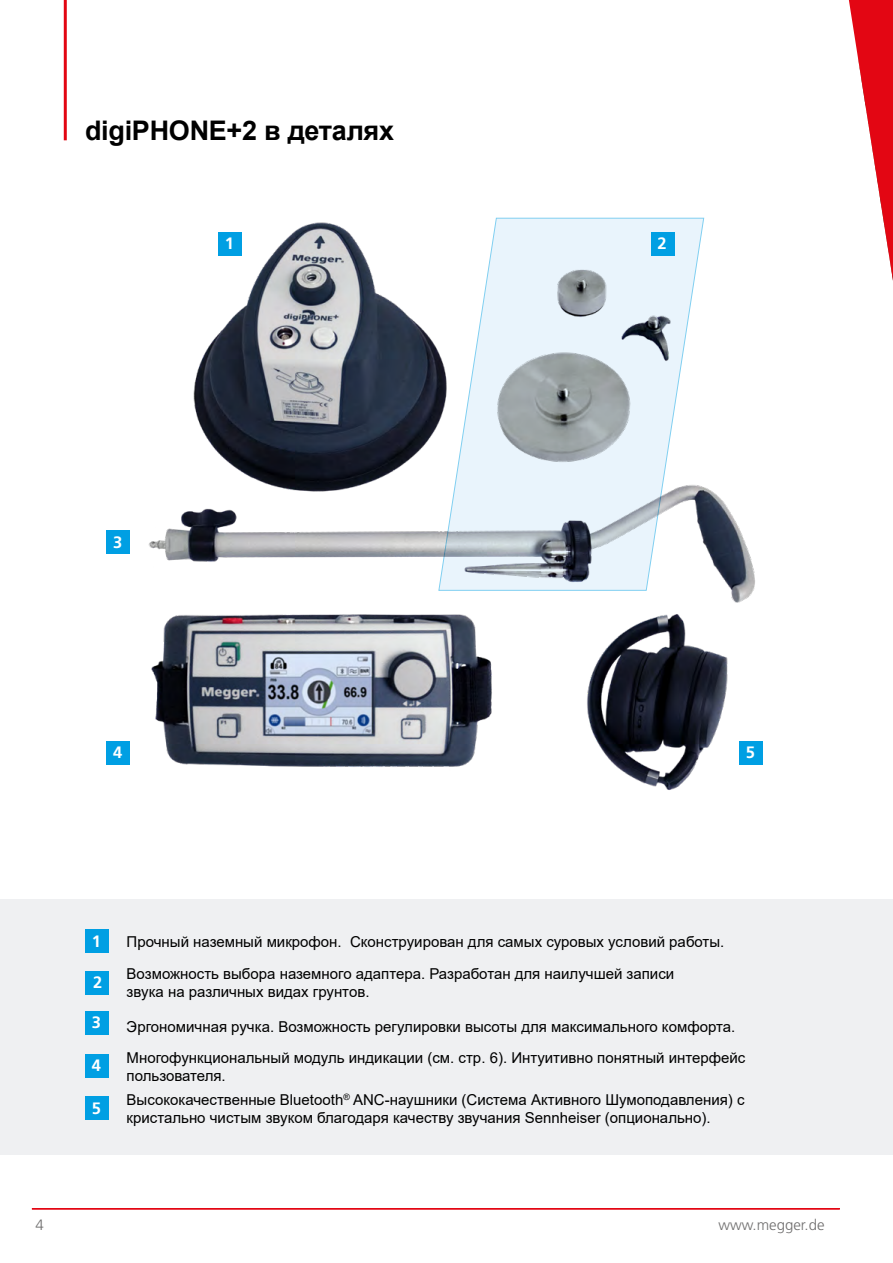
<style>
.page{position:relative;width:893px;height:1263px;background:#fff}
.page>*{position:absolute;margin:0;border:0;box-sizing:border-box;transform-origin:0 0}
.t1{font:700 27px "Arial";letter-spacing:-.01em;color:#000}
.t2{font:700 16.5px "Frutiger LT Pro";color:#fff}
.t3{font:15px/18px "Arial";color:#000}
.t4{font:300 15px "Frutiger LT Pro";color:#706f6f}
</style>
<div class="page">
<div style="left:0;top:899px;width:893px;height:255px;background:#eff0f2"></div>
<hr style="left:64px;top:0;width:3px;height:140px;background:#e30613">
<img style="left:148px;top:218px;width:607px;height:572px">
<svg style="left:438px;top:217px;width:266px;height:374px"></svg>
<svg style="left:849px;top:0;width:44px;height:281px"></svg>
<hr style="left:32px;top:1208px;width:808px;height:1px;background:#e30613">
<div style="left:85px;top:929px;width:24px;height:24px;background:#009fe3"></div>
<div style="left:85px;top:971px;width:24px;height:23px;background:#009fe3"></div>
<div style="left:85px;top:1011px;width:24px;height:24px;background:#009fe3"></div>
<div style="left:218px;top:232px;width:24px;height:24px;background:#009fe3"></div>
<div style="left:650px;top:232px;width:24px;height:24px;background:#009fe3"></div>
<div style="left:106px;top:530px;width:24px;height:24px;background:#009fe3"></div>
<div style="left:106px;top:741px;width:24px;height:24px;background:#009fe3"></div>
<div style="left:85px;top:1053px;width:24px;height:24px;background:#009fe3"></div>
<div style="left:85px;top:1096px;width:24px;height:24px;background:#009fe3"></div>
<div style="left:739px;top:741px;width:24px;height:24px;background:#009fe3"></div>
<h1 class="t1" style="left:85px;top:112px;width:310px">digiPHONE+2 в деталях</h1>
<p class="t2" style="left:225px;top:234px;width:11px">1</p>
<p class="t2" style="left:657px;top:234px;width:11px">2</p>
<p class="t2" style="left:113px;top:532px;width:11px">3</p>
<p class="t2" style="left:113px;top:743px;width:11px">4</p>
<p class="t2" style="left:746px;top:743px;width:11px">5</p>
<p class="t2" style="left:92px;top:931px;width:11px">1</p>
<p class="t2" style="left:93px;top:972px;width:11px">2</p>
<p class="t3" style="left:127px;top:925px;width:599px;line-height:32.4px">Прочный наземный микрофон. Сконструирован для самых суровых условий работы.<br>Возможность выбора наземного адаптера. Разработан для наилучшей записи</p>
<p class="t3" style="left:127px;top:983px;width:244px">звука на различных видах грунтов.</p>
<p class="t2" style="left:92px;top:1013px;width:11px">3</p>
<p class="t3" style="left:127px;top:1017px;width:610px">Эргономичная ручка. Возможность регулировки высоты для максимального комфорта.</p>
<p class="t2" style="left:92px;top:1055px;width:11px">4</p>
<p class="t2" style="left:92px;top:1098px;width:11px">5</p>
<p class="t3" style="left:127px;top:1049px;width:620px">Многофункциональный модуль индикации (см. стр. 6). Интуитивно понятный интерфейс пользователя.</p>
<p class="t3" style="left:127px;top:1090px;width:619px">Высококачественные Bluetooth<sup>®</sup> ANC-наушники (Система Активного Шумоподавления) с кристально чистым звуком благодаря качеству звучания Sennheiser (опционально).</p>
<p class="t4" style="left:36px;top:1216px;width:10px">4</p>
<p class="t4" style="left:718px;top:1216px;width:108px">www.megger.de</p>
</div>
